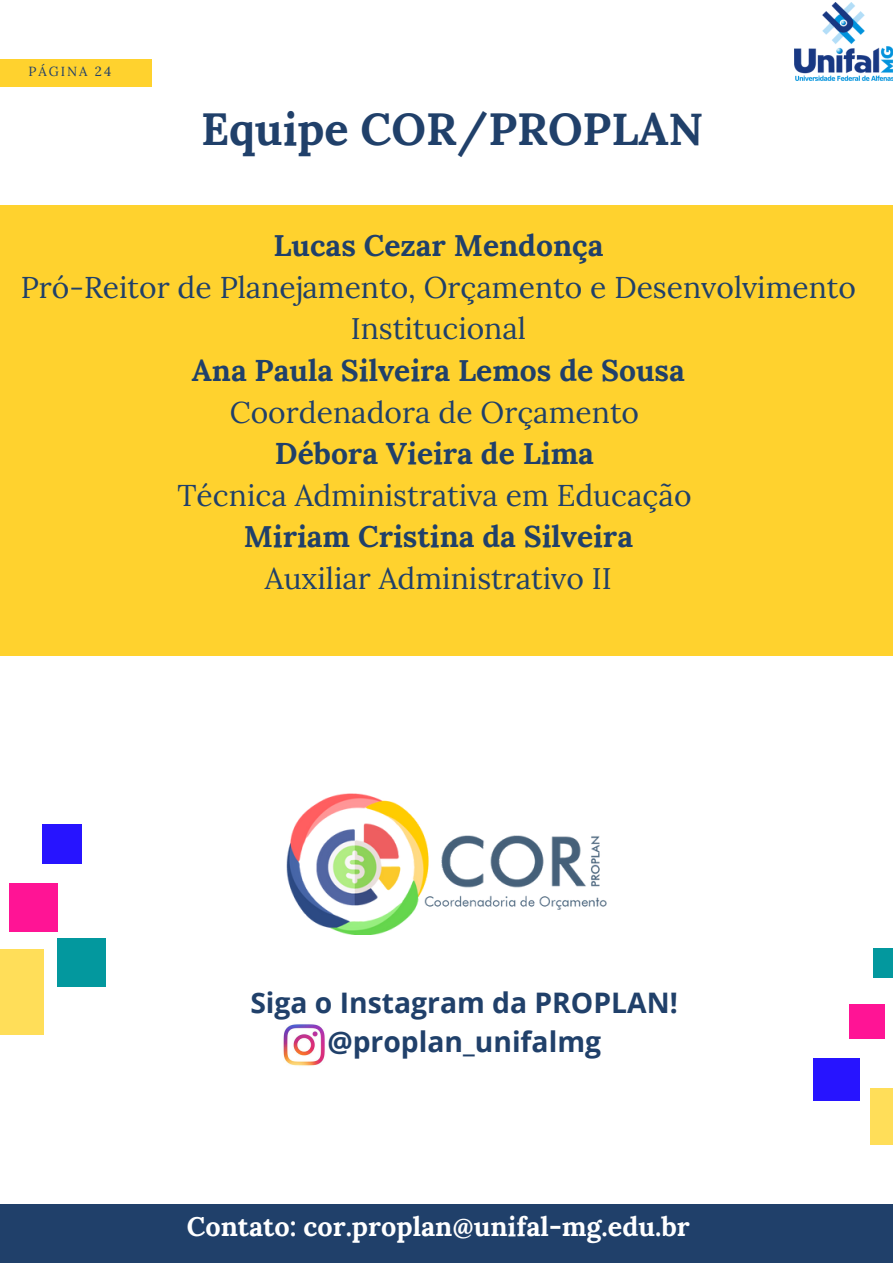
<style>
.page{position:relative;width:893px;height:1264px;background:#fff}
.page>*{position:absolute;margin:0;border:0;box-sizing:border-box;transform-origin:0 0}
.t1{font:700 45px "Lora";color:#20406a}
.t2{font:30px/41.5px "Lora";color:#20406a;text-align:center}
.t3{font:700 30px "Lora";color:#20406a}
.t4{font:700 28.35px/38.8px "Open Sans";color:#20406a;text-align:center}
.t5{font:700 27px "Lora";color:#fff}
.t6{font:13.2px "Lora";letter-spacing:.15em;color:#20406a}
</style>
<div class="page">
<div style="left:0;top:1204px;width:892px;height:58px;background:#20406a"></div>
<div style="left:0;top:205px;width:892px;height:450px;background:#ffd22e"></div>
<img style="left:286px;top:793px;width:320px;height:141px">
<div style="left:0;top:948px;width:44px;height:86px;background:#ffde59"></div>
<div style="left:9px;top:883px;width:49px;height:48px;background:#ff1495"></div>
<div style="left:58px;top:937px;width:48px;height:49px;background:#03989e"></div>
<div style="left:43px;top:824px;width:39px;height:39px;background:#2714ff"></div>
<div style="left:813px;top:1058px;width:46px;height:42px;background:#2714ff"></div>
<div style="left:848px;top:1004px;width:36px;height:34px;background:#ff1495"></div>
<div style="left:873px;top:948px;width:19px;height:29px;background:#03989e"></div>
<div style="left:870px;top:1088px;width:22px;height:56px;background:#ffde59"></div>
<div style="left:0;top:59px;width:151px;height:27px;background:#ffd22e"></div>
<img style="left:283px;top:1024px;width:42px;height:42px">
<img style="left:794px;top:2px;width:98px;height:79px">
<p class="t6" style="left:28px;top:63px;width:84px">PÁGINA 24</p>
<p class="t1" style="left:201px;top:100px;width:503px">Equipe COR/PROPLAN</p>
<p class="t3" style="left:273px;top:226px;width:331px">Lucas Cezar Mendonça</p>
<p class="t2" style="left:21px;top:266px;width:836px">Pró-Reitor de Planejamento, Orçamento e Desenvolvimento<br>Institucional</p>
<p class="t3" style="left:192px;top:351px;width:494px">Ana Paula Silveira Lemos de Sousa</p>
<p class="t2" style="left:230px;top:391px;width:411px">Coordenadora de Orçamento</p>
<p class="t3" style="left:275px;top:434px;width:320px">Débora Vieira de Lima</p>
<p class="t2" style="left:177px;top:474px;width:515px">Técnica Administrativa em Educação</p>
<p class="t3" style="left:244px;top:517px;width:391px">Miriam Cristina da Silveira</p>
<p class="t2" style="left:265px;top:557px;width:348px">Auxiliar Administrativo II</p>
<p class="t4" style="left:250px;top:982px;width:429px">Siga o Instagram da PROPLAN! @proplan_unifalmg</p>
<p class="t5" style="left:187px;top:1208px;width:504px">Contato: cor.proplan@unifal-mg.edu.br</p>
</div>
